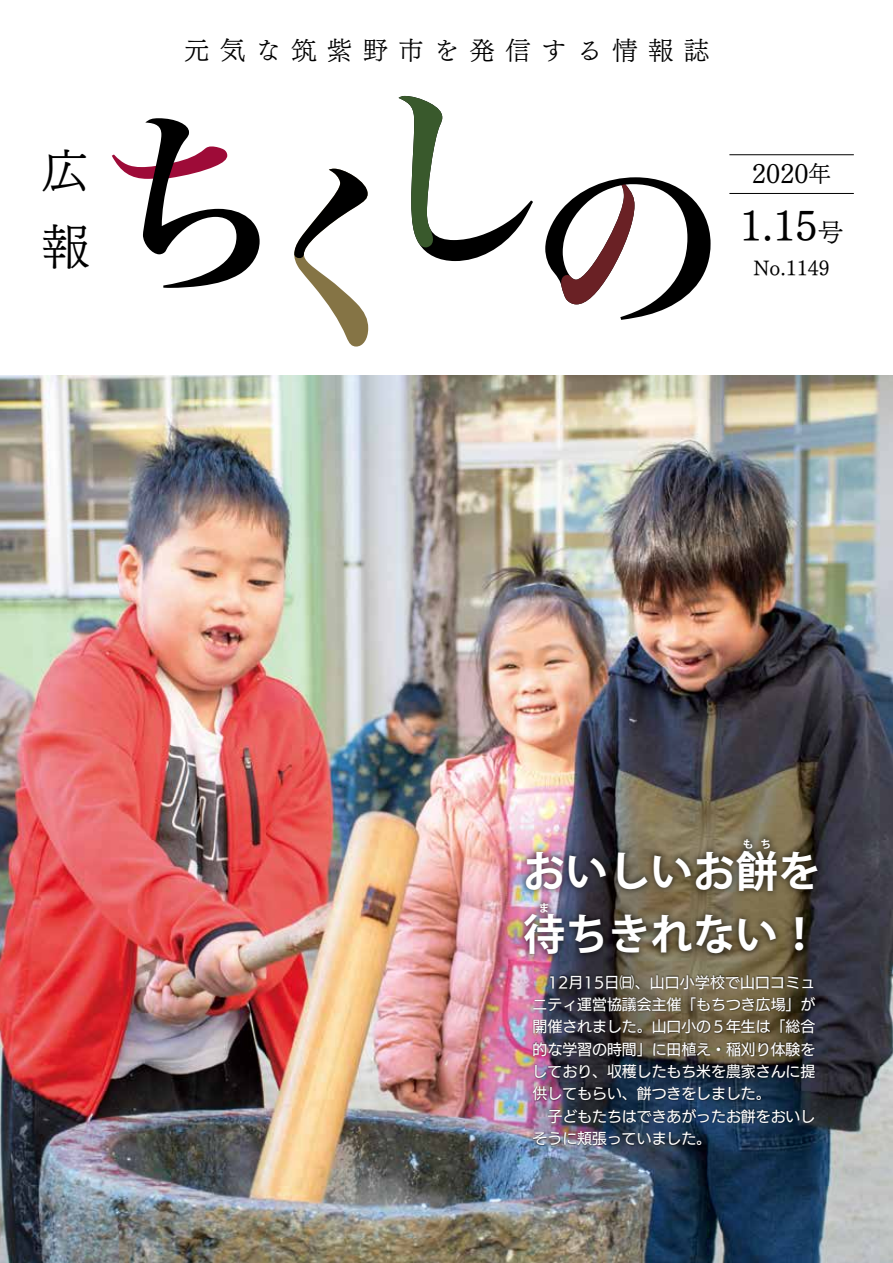
<style>
.page{position:relative;width:893px;height:1263px;background:#fff}
.page>*{position:absolute;margin:0;border:0;box-sizing:border-box;transform-origin:0 0}
.t1{font:48.6px/75.4px "Tsuku Min Pr 6 LB";color:#000}
.t2{font:700 42.45px "Koz Go Pr 6 N";color:#fff}
.t3{font:42.45px "Tsuku Min Pr 6 LB";color:#000}
.t4{font:27px "Tsuku Min Pr 6 LB";color:#000}
.t5{font:25.5px "Tsuku Min Pr 6 LB";letter-spacing:.4em;color:#000}
.t6{font:21px "Tsuku Min Pr 6 LB";color:#000}
.t7{font:14.85px/22.4px "UD Kakugo Large Pr 6 M";color:#fff}
.t8{font:700 10.65px "Koz Go Pr 6 N";color:#fff}
.s1{font-size:22.5px}
.s2{font-size:25.95px}
</style>
<div class="page">
<svg style="left:294px;top:169px;width:74px;height:177px"></svg>
<svg style="left:398px;top:96px;width:135px;height:165px"></svg>
<svg style="left:545px;top:177px;width:166px;height:143px"></svg>
<svg style="left:112px;top:118px;width:148px;height:170px"></svg>
<hr style="left:729px;top:154px;width:125px;height:1px;background:#000">
<hr style="left:729px;top:193px;width:125px;height:1px;background:#000">
<img style="left:0;top:375px;width:893px;height:888px">
<div style="left:517px;top:832px;width:308px;height:130px;background:#000;opacity:.7"></div>
<div style="left:531px;top:973px;width:286px;height:174px;background:#000;opacity:.7"></div>
<h1 class="t1" style="left:42px;top:128px;width:49px">広報</h1>
<h3 class="t5" style="left:184px;top:27px;width:527px">元気な筑紫野市を発信する情報誌</h3>
<h3 class="t4" style="left:752px;top:149px;width:80px">2020<span class="s1">年</span></h3>
<h2 class="t3" style="left:740px;top:188px;width:105px">1.15<span class="s2">号</span></h2>
<h3 class="t6" style="left:753px;top:249px;width:78px">No.1149</h3>
<p class="t8" style="left:743px;top:838px;width:30px">も ち</p>
<h2 class="t2" style="left:523px;top:847px;width:299px">おいしいお餅を</h2>
<p class="t8" style="left:539px;top:902px;width:12px">ま</p>
<h2 class="t2" style="left:523px;top:911px;width:299px">待ちきれない！</h2>
<p class="t7" style="left:533px;top:971px;width:284px">　12月15日㈰、山口小学校で山口コミュニティ運営協議会主催「もちつき広場」が開催されました。山口小の５年生は「総合的な学習の時間」に田植え・稲刈り体験をしており、収穫したもち米を農家さんに提供してもらい、餅つきをしました。<br>　子どもたちはできあがったお餅をおいしそうに頬張っていました。</p>
</div>
